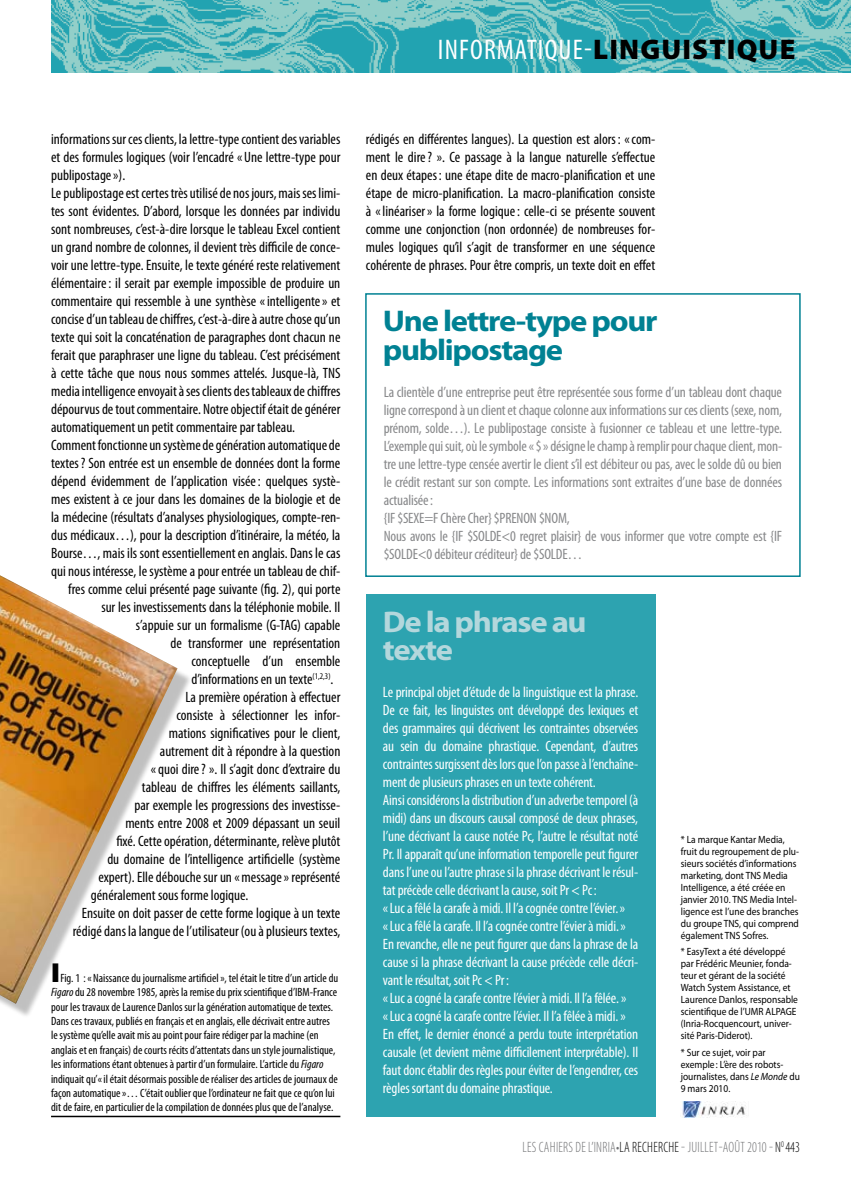
<style>
.page{position:relative;width:851px;height:1191px;background:#fff}
.page>*{position:absolute;margin:0;border:0;box-sizing:border-box;transform-origin:0 0}
.t1{font:700 30px/28.5px "Myriad Pro";letter-spacing:-.04em;color:#008193;scale:1.09 1}
.t2{font:700 30px/28.5px "Myriad Pro";letter-spacing:-.04em;color:#b4d7dc;scale:1.09 1}
.t3{font:condensed 28.5px "Myriad Pro";letter-spacing:.04em;color:#fff}
.t4{font:condensed 15px/18px "Myriad Pro";color:#000;text-align:justify}
.t5{font:condensed 15px/18px "Myriad Pro";letter-spacing:-.01em;color:#fff}
.t6{font:condensed 15px/18px "Myriad Pro";letter-spacing:-.01em;color:#87888a}
.t7{font:300 condensed 15px "Myriad Pro";letter-spacing:.02em;color:#707173;scale:.9 1}
.t8{font:condensed 12px/14.4px "Myriad Pro";color:#000}
.t9{font:10.5px/12px "Myriad Pro";color:#000;scale:.9 1}
.s1{font-weight:900;font-stretch:normal;color:#000}
.s2{font-style:italic}
.s3{color:#000}
</style>
<div class="page">
<img style="left:682px;top:1101px;width:64px;height:16px">
<img style="left:0;top:575px;width:177px;height:428px">
<hr style="left:51px;top:1115px;width:289px;height:2px;background:#000">
<div style="left:365px;top:293px;width:435px;height:284px;border:2px solid #008193"></div>
<div style="left:366px;top:594px;width:289px;height:522px;background:#2da3b0"></div>
<img style="left:51px;top:0;width:799px;height:72px">
<h2 class="t3" style="left:438px;top:32px;width:359px">informatique-<span class="s1">LINGUISTIQUE</span></h2>
<p class="t4" style="left:51px;top:130px;width:291px">informations sur ces clients, la lettre-type contient des variables</p>
<p class="t4" style="left:51px;top:148px;width:291px">et des formules logiques (voir l’encadré « U ne lettre-type pour</p>
<p class="t4" style="left:51px;top:166px;width:76px">publipostage»).</p>
<p class="t4" style="left:51px;top:184px;width:291px">Le publipostage est certes très utilisé de nos jours, mais ses limi-</p>
<p class="t4" style="left:51px;top:202px;width:291px">tes sont évidentes. D’abord, lorsque les données par individu</p>
<p class="t4" style="left:51px;top:220px;width:291px">sont nombreuses, c’est-à-dire lorsque le tableau Excel contient</p>
<p class="t4" style="left:51px;top:238px;width:291px">un grand nombre de colonnes, il devient très difficile de conce-</p>
<p class="t4" style="left:51px;top:256px;width:291px">voir une lettre-type. Ensuite, le texte généré reste relativement</p>
<p class="t4" style="left:51px;top:274px;width:291px">élémentaire: il serait par exemple impossible de produire un</p>
<p class="t4" style="left:51px;top:292px;width:291px">commentaire qui ressemble à une synthèse «intelligente» et</p>
<p class="t4" style="left:51px;top:310px;width:291px">concise d’un tableau de chiffres, c’est-à-dire à autre chose qu’un</p>
<p class="t4" style="left:51px;top:328px;width:291px">texte qui soit la concaténation de paragraphes dont chacun ne</p>
<p class="t4" style="left:51px;top:346px;width:291px">ferait que paraphraser une ligne du tableau. C’est précisément</p>
<p class="t4" style="left:51px;top:364px;width:279px">à cette tâche que nous nous sommes attelés. Jusque-là, TNS</p>
<p class="t4" style="left:51px;top:382px;width:291px">media intelligence envoyait à ses clients des tableaux de chiffres</p>
<p class="t4" style="left:51px;top:400px;width:291px">dépourvus de tout commentaire. Notre objectif était de générer</p>
<p class="t4" style="left:51px;top:418px;width:245px">automatiquement un petit commentaire par tableau.</p>
<p class="t4" style="left:51px;top:436px;width:291px">Comment fonctionne un système de génération automatique de</p>
<p class="t4" style="left:51px;top:454px;width:291px">textes? Son entrée est un ensemble de données dont la forme</p>
<p class="t4" style="left:51px;top:472px;width:291px">dépend évidemment de l’application visée: quelques systè-</p>
<p class="t4" style="left:51px;top:490px;width:291px">mes existent à ce jour dans les domaines de la biologie et de</p>
<p class="t4" style="left:51px;top:508px;width:291px">la médecine (résultats d’analyses physiologiques, compte-ren-</p>
<p class="t4" style="left:51px;top:526px;width:291px">dus médicaux…), pour la description d’itinéraire, la météo, la</p>
<p class="t4" style="left:51px;top:544px;width:291px">Bourse…, mais ils sont essentiellement en anglais. Dans le cas</p>
<p class="t4" style="left:51px;top:562px;width:291px">qui nous intéresse, le système a pour entrée un tableau de chif-</p>
<p class="t4" style="left:68px;top:580px;width:273px">fres comme celui présenté page suivante (fig. 2), qui porte</p>
<p class="t4" style="left:101px;top:598px;width:240px">sur les investissements dans la téléphonie mobile. Il</p>
<p class="t4" style="left:136px;top:616px;width:206px">s’appuie sur un formalisme (G-TAG) capable</p>
<p class="t4" style="left:170px;top:634px;width:171px">de transformer une représentation</p>
<p class="t4" style="left:191px;top:652px;width:150px">conceptuelle d’un ensemble</p>
<p class="t4" style="left:191px;top:670px;width:143px">d’informations en un texte<sup>(1,2,3)</sup>.</p>
<p class="t4" style="left:185px;top:688px;width:156px">La première opération à effectuer</p>
<p class="t4" style="left:176px;top:706px;width:165px">consiste à sélectionner les infor-</p>
<p class="t4" style="left:169px;top:724px;width:173px">mations significatives pour le client,</p>
<p class="t4" style="left:160px;top:742px;width:182px">autrement dit à répondre à la question</p>
<p class="t4" style="left:151px;top:760px;width:191px">«quoi dire? ». Il s’agit donc d’extraire du</p>
<p class="t4" style="left:142px;top:778px;width:200px">tableau de chiffres les éléments saillants,</p>
<p class="t4" style="left:134px;top:796px;width:207px">par exemple les progressions des investisse-</p>
<p class="t4" style="left:125px;top:814px;width:216px">ments entre 2008 et 2009 dépassant un seuil</p>
<p class="t4" style="left:116px;top:832px;width:225px">fixé. Cette opération, déterminante, relève plutôt</p>
<p class="t4" style="left:107px;top:850px;width:234px">du domaine de l’intelligence artificielle (système</p>
<p class="t4" style="left:98px;top:868px;width:243px">expert). Elle débouche sur un «message» représenté</p>
<p class="t4" style="left:91px;top:886px;width:159px">généralement sous forme logique.</p>
<p class="t4" style="left:82px;top:904px;width:260px">Ensuite on doit passer de cette forme logique à un texte</p>
<p class="t4" style="left:73px;top:922px;width:269px">rédigé dans la langue de l’utilisateur (ou à plusieurs textes,</p>
<p class="t8" style="left:51px;top:970px;width:289px">■ Fig. 1 : « Naissance du journalisme artificiel», tel était le titre d’un article du <span class="s2">Figaro</span> du 28 novembre 1985, après la remise du prix scientifique d’IBM-France pour les travaux de Laurence Danlos sur la génération automatique de textes.<br>Dans ces travaux, publiés en français et en anglais, elle décrivait entre autres le système qu’elle avait mis au point pour faire rédiger par la machine (en anglais et en français) de courts récits d’attentats dans un style journalistique, les informations étant obtenues à partir d’un formulaire. L’article du <span class="s2">Figaro </span>indiquait qu’«il était désormais possible de réaliser des articles de journaux de façon automatique»… C’était oublier que l’ordinateur ne fait que ce qu’on lui dit de faire, en particulier de la compilation de données plus que de l’analyse.</p>
<p class="t4" style="left:366px;top:130px;width:291px">rédigés en différentes langues). La question est alors: «com&shy;ment le dire? ». Ce passage à la langue naturelle s’effectue en deux étapes: une étape dite de macro-planification et une étape de micro-planification. La macro-planification consiste à «linéariser» la forme logique: celle-ci se présente souvent comme une conjonction (non ordonnée) de nombreuses for&shy;mules logiques qu’il s’agit de transformer en une séquence cohérente de phrases. Pour être compris, un texte doit en effet</p>
<h1 class="t1" style="left:383px;top:306px;width:253px">Une lettre-type pour publipostage</h1>
<p class="t6" style="left:383px;top:382px;width:400px">La clientèle d’une entreprise peut être représentée sous forme d’un tableau dont chaque ligne correspond à un client et chaque colonne aux informations sur ces clients (sexe, nom, prénom, solde…). Le publipostage consiste à fusionner ce tableau et une lettre-type.<br>L’exemple qui suit, où le symbole « $ » désigne le champ à remplir pour chaque client, mon&shy;tre une lettre-type censée avertir le client s’il est débiteur ou pas, avec le solde dû ou bien le crédit restant sur son compte. Les informations sont extraites d’une base de données actualisée:<br>{IF $SEXE=F Chère Cher} $PRENON</p>
<p class="t6" style="left:383px;top:508px;width:395px;text-indent:155px">$NOM,<br>Nous avons le {IF $SOLDE&lt;0 regret plaisir} de vous informer que votre compte est {IF $SOLDE&lt;0débiteur créditeur} de $SOLDE…</p>
<h1 class="t2" style="left:383px;top:606px;width:188px">De la phrase au texte</h1>
<p class="t5" style="left:383px;top:683px;width:257px">Le principal objet d’étude de la linguistique est la phrase.<br>De ce fait, les linguistes ont développé des lexiques et des grammaires qui décrivent les contraintes observées au sein du domaine phrastique. Cependant, d’autres contraintes surgissent dès lors que l’on passe à l’enchaîne&shy;ment de plusieurs phrases en un texte cohérent.<br>Ainsi considérons la distribution d’un adverbe temporel (à midi) dans un discours causal composé de deux phrases, l’une décrivant la cause notée Pc, l’autre le résultat noté Pr. Il apparaît qu’une information temporelle peut figurer dans l’une ou l’autre phrase si la phrase décrivant le résul&shy;tat précède celle décrivant la cause, soit Pr &lt; Pc:<br>« Luc a fêlé la carafe à midi. Il l’a cognée contre l’évier.»<br>« Luc a fêlé la carafe. Il l’a cognée contre l’évier à midi.» En revanche, elle ne peut figurer que dans la phrase de la cause si la phrase décrivant la cause précède celle décri&shy;vant le résultat, soit Pc &lt; Pr:<br>« Luc a cogné la carafe contre l’évier à midi. Il l’a fêlée. »<br>« Luc a cogné la carafe contre l’évier. Il l’a fêlée à midi. » En effet, le dernier énoncé a perdu toute interprétation causale (et devient même difficilement interprétable). Il faut donc établir des règles pour éviter de l’engendrer, ces règles sortant du domaine phrastique.</p>
<p class="t9" style="left:680px;top:833px;width:133px">* La marque Kantar Media, fruit du regroupement de plu&shy;sieurs sociétés d’informations marketing, dont TNS Media<br>Intelligence, a été créée en janvier 2010. TNS Media Intel&shy;ligence est l’une des branches du groupe TNS, qui comprend également TNS Sofres.</p>
<p class="t9" style="left:680px;top:945px;width:132px">* EasyText a été développé par Frédéric Meunier, fonda&shy;teur et gérant de la société<br>Watch System Assistance, et<br>Laurence Danlos, responsable scientifique de l’UMR ALPAGE (Inria-Rocquencourt, univer&shy;sité Paris-Diderot).</p>
<p class="t9" style="left:680px;top:1046px;width:134px">* Sur ce sujet, voir par exemple: L’ère des robots&shy;journalistes, dans <span class="s2">Le Monde</span> du<br>9 mars 2010.</p>
<p class="t7" style="left:522px;top:1138px;width:309px">LES CAHIERS DE L’INRIA•<span class="s3">LA RECHERCHE</span> - JUILLET-AOÛT 2010- <span class="s3">N</span><sup>0</sup><span class="s3">443</span></p>
</div>
